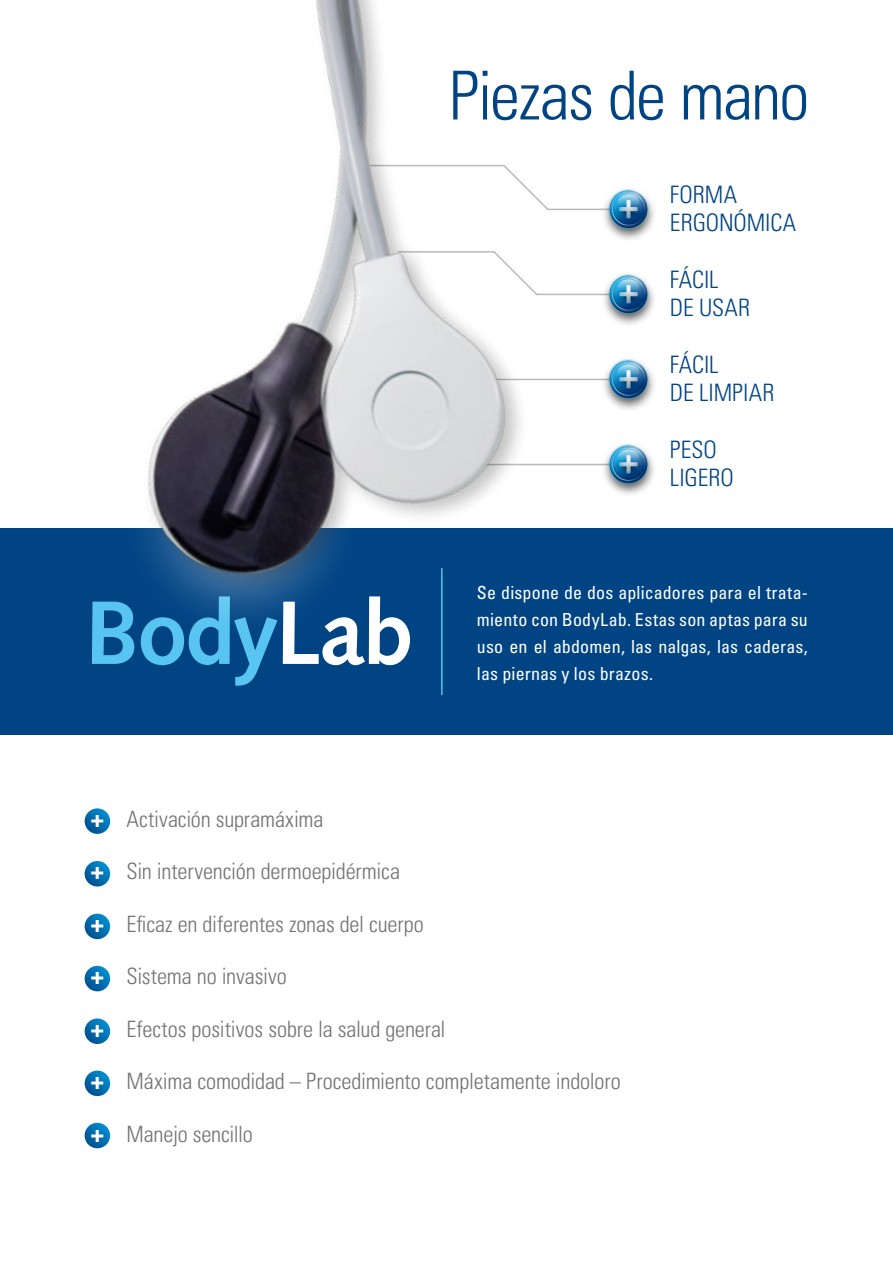
<style>
.page{position:relative;width:893px;height:1263px;background:#fff}
.page>*{position:absolute;margin:0;border:0;box-sizing:border-box;transform-origin:0 0}
.t1{font:700 90px "Syntax LT Std";letter-spacing:-.025em;color:#57c4f1}
.t2{font:300 condensed 67.5px "Univers LT Pro";letter-spacing:-.025em;color:#004484}
.t3{font:300 condensed 24px/28.8px "Univers LT Pro";color:#004484}
.t4{font:300 condensed 22.5px "Univers LT Pro";letter-spacing:-.005em;color:#727474}
.t5{font:condensed 18px/27px "Univers LT Pro";letter-spacing:.005em;color:#fff;text-align:justify}
.s1{color:#fff}
.s2{font-family:"Univers LT Pro 65";font-weight:700;font-stretch:normal;color:#fff}
</style>
<div class="page">
<div style="left:0;top:529px;width:893px;height:205px;background:#004484"></div>
<div style="left:600px;top:185px;width:57px;height:57px;background:#000;opacity:.66"></div>
<div style="left:610px;top:190px;width:37px;height:38px;border:1px solid #003f7b;border-radius:50%"></div>
<svg style="left:611px;top:192px;width:35px;height:35px"></svg>
<svg style="left:610px;top:166px;width:52px;height:51px"></svg>
<svg style="left:85px;top:1123px;width:25px;height:25px"></svg>
<svg style="left:85px;top:1070px;width:25px;height:26px"></svg>
<svg style="left:85px;top:1018px;width:25px;height:26px"></svg>
<svg style="left:85px;top:914px;width:25px;height:25px"></svg>
<svg style="left:85px;top:966px;width:25px;height:25px"></svg>
<svg style="left:85px;top:861px;width:25px;height:25px"></svg>
<svg style="left:85px;top:808px;width:25px;height:26px"></svg>
<div style="left:600px;top:270px;width:57px;height:57px;background:#000;opacity:.66"></div>
<div style="left:610px;top:276px;width:37px;height:37px;border:1px solid #003f7b;border-radius:50%"></div>
<svg style="left:611px;top:277px;width:35px;height:35px"></svg>
<svg style="left:610px;top:251px;width:52px;height:51px"></svg>
<div style="left:600px;top:355px;width:57px;height:57px;background:#000;opacity:.66"></div>
<svg style="left:628px;top:384px;width:20px;height:15px"></svg>
<div style="left:610px;top:361px;width:37px;height:37px;border:1px solid #003f7b;border-radius:50%"></div>
<svg style="left:611px;top:362px;width:35px;height:35px"></svg>
<svg style="left:610px;top:336px;width:52px;height:51px"></svg>
<div style="left:600px;top:440px;width:57px;height:57px;background:#000;opacity:.66"></div>
<svg style="left:628px;top:469px;width:20px;height:15px"></svg>
<div style="left:610px;top:446px;width:37px;height:37px;border:1px solid #003f7b;border-radius:50%"></div>
<svg style="left:611px;top:447px;width:35px;height:35px"></svg>
<svg style="left:610px;top:421px;width:52px;height:51px"></svg>
<img style="left:0;top:0;width:628px;height:696px">
<h2 class="t2" style="left:449px;top:50px;width:362px">Piezas de mano</h2>
<p class="t3" style="left:670px;top:178px;width:128px">FORMA<br>ERGONÓMICA</p>
<h1 class="t1" style="left:85px;top:581px;width:330px">Body<span class="s1">Lab</span></h1>
<p class="t3" style="left:670px;top:263px;width:82px">FÁCIL<br>DE USAR</p>
<p class="t3" style="left:670px;top:348px;width:106px">FÁCIL<br>DE LIMPIAR</p>
<p class="t3" style="left:670px;top:433px;width:65px">PESO<br>LIGERO</p>
<p class="t5" style="left:477px;top:578px;width:332px">Se dispone de dos aplicadores para el trata&shy;miento con BodyLab. Estas son aptas para su uso en el abdomen, las nalgas, las caderas, las piernas y los brazos.</p>
<p class="t4" style="left:91px;top:803px;width:234px"><span class="s2">+</span> Activación supramáxima</p>
<p class="t4" style="left:91px;top:856px;width:311px"><span class="s2">+</span> Sin intervención dermoepidérmica</p>
<p class="t4" style="left:91px;top:908px;width:335px"><span class="s2">+</span> Eficaz en diferentes zonas del cuerpo</p>
<p class="t4" style="left:91px;top:961px;width:197px"><span class="s2">+</span> Sistema no invasivo</p>
<p class="t4" style="left:91px;top:1013px;width:356px"><span class="s2">+</span> Efectos positivos sobre la salud general</p>
<p class="t4" style="left:91px;top:1066px;width:531px"><span class="s2">+</span> Máxima comodidad – Procedimiento completamente indoloro</p>
<p class="t4" style="left:91px;top:1118px;width:164px"><span class="s2">+</span> Manejo sencillo</p>
</div>
